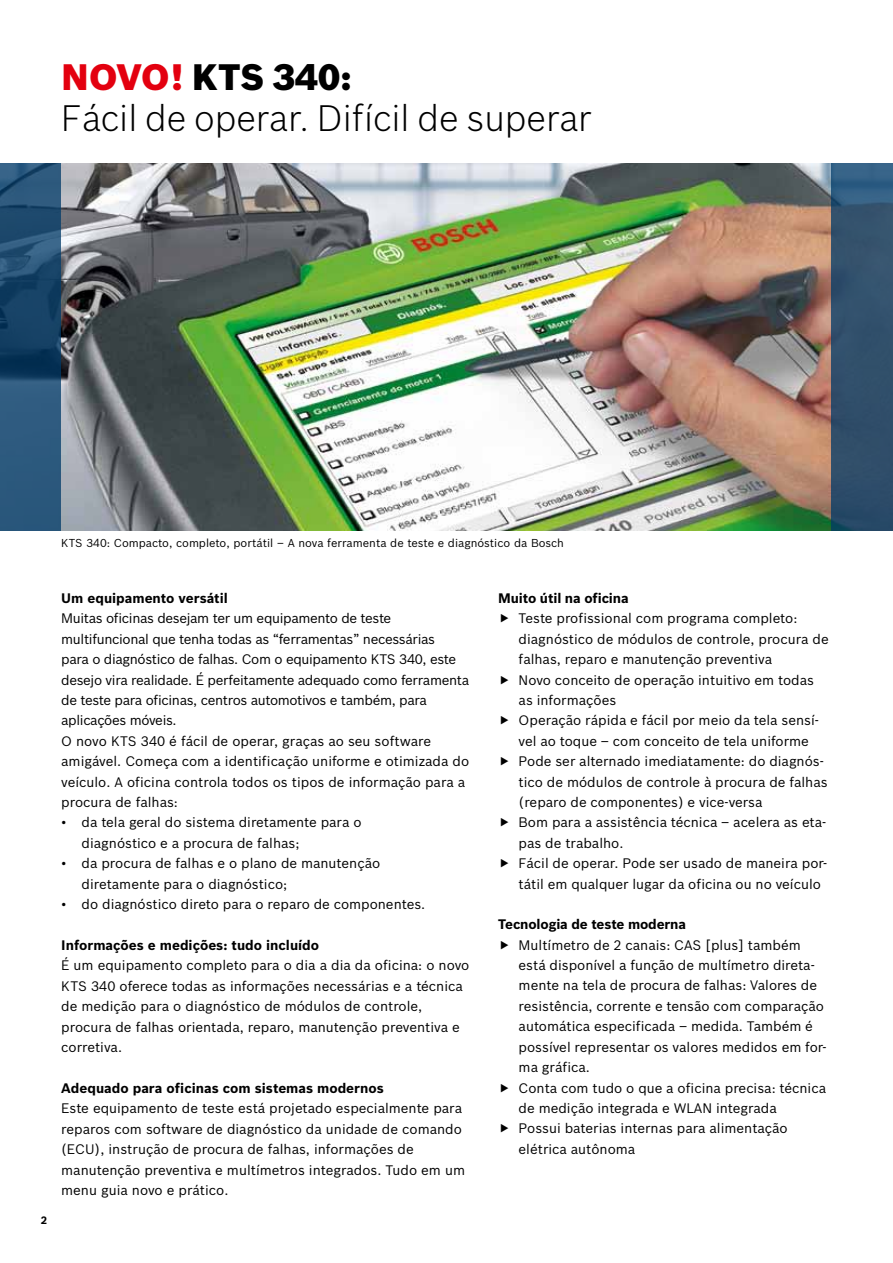
<style>
.page{position:relative;width:893px;height:1263px;background:#fff}
.page>*{position:absolute;margin:0;border:0;box-sizing:border-box;transform-origin:0 0}
.t1{font:300 36px/40.5px "Bosch Sans";color:#000}
.t2{font:13.5px/20.4px "Bosch Sans";color:#000}
.t3{font:13.5px/20.4px "Bosch Sans";letter-spacing:-.025em;color:#000}
.t4{font:700 13.5px "Bosch Sans";color:#000}
.t5{font:11.25px "Bosch Sans";color:#000}
.t6{font:700 10.5px "Bosch Sans";color:#000}
.s1{font-weight:900;color:#e3000f}
.s2{font-weight:900}
</style>
<div class="page">
<img style="left:61px;top:163px;width:771px;height:368px">
<svg style="left:0;top:163px;width:61px;height:368px;fill:#29577b"></svg>
<svg style="left:832px;top:163px;width:61px;height:368px;fill:#31506b"></svg>
<h1 class="t1" style="left:61px;top:56px;width:532px"><span class="s1">NOVO!</span> <span class="s2">KTS 340:<br></span>Fácil de operar. Difícil de superar</h1>
<p class="t5" style="left:61px;top:536px;width:504px">KTS 340: Compacto, completo, portátil – A nova ferramenta de teste e diagnóstico da Bosch</p>
<p class="t6" style="left:41px;top:1214px;width:8px">2</p>
<p class="t4" style="left:61px;top:590px;width:168px">Um equipamento versátil</p>
<p class="t3" style="left:61px;top:608px;width:409px">Muitas oficinas desejam ter um equipamento de teste multifuncional que tenha todas as “ferramentas” necessárias<br>para o diagnóstico de falhas. Com o equipamento KTS 340, este desejo vira realidade. É perfeitamente adequado como ferramenta de teste para oficinas, centros automotivos e também, para aplicações móveis.<br>O novo KTS 340 é fácil de operar, graças ao seu software amigável. Começa com a identificação uniforme e otimizada do veículo. A oficina controla todos os tipos de informação para a procura de falhas:</p>
<p class="t2" style="left:82px;top:812px;width:281px;text-indent:-20px">• da tela geral do sistema diretamente para o diagnóstico e a procura de falhas;</p>
<p class="t2" style="left:82px;top:853px;width:300px;text-indent:-20px">• da procura de falhas e o plano de manutenção diretamente para o diagnóstico;</p>
<p class="t2" style="left:61px;top:894px;width:366px">• do diagnóstico direto para o reparo de componentes.</p>
<p class="t4" style="left:61px;top:937px;width:259px">Informações e medições: tudo incluído</p>
<p class="t2" style="left:61px;top:955px;width:410px">É um equipamento completo para o dia a dia da oficina: o novo KTS 340 oferece todas as informações necessárias e a técnica de medição para o diagnóstico de módulos de controle, procura de falhas orientada, reparo, manutenção preventiva e corretiva.</p>
<p class="t4" style="left:61px;top:1079px;width:324px">Adequado para oficinas com sistemas modernos</p>
<p class="t2" style="left:61px;top:1098px;width:405px">Este equipamento de teste está projetado especialmente para reparos com software de diagnóstico da unidade de comando (ECU), instrução de procura de falhas, informações de manutenção preventiva e multímetros integrados. Tudo em um menu guia novo e prático.</p>
<p class="t4" style="left:498px;top:590px;width:132px">Muito útil na oficina</p>
<p class="t2" style="left:519px;top:608px;width:312px">Teste profissional com programa completo: diagnóstico de módulos de controle, procura de falhas, reparo e manutenção preventiva<br>Novo conceito de operação intuitivo em todas as informações<br>Operação rápida e fácil por meio da tela sensí&shy;vel ao toque – com conceito de tela uniforme Pode ser alternado imediatamente: do diagnós&shy;tico de módulos de controle à procura de falhas (reparo de componentes) e vice-versa<br>Bom para a assistência técnica – acelera as eta&shy;pas de trabalho.<br>Fácil de operar. Pode ser usado de maneira por&shy;tátil em qualquer lugar da oficina ou no veículo</p>
<p class="t4" style="left:498px;top:916px;width:189px">Tecnologia de teste moderna</p>
<p class="t2" style="left:519px;top:934px;width:310px">Multímetro de 2 canais: CAS [plus] também está disponível a função de multímetro direta&shy;mente na tela de procura de falhas: Valores de resistência, corrente e tensão com comparação automática especificada – medida. Também é possível representar os valores medidos em for&shy;ma gráfica.<br>Conta com tudo o que a oficina precisa: técnica de medição integrada e WLAN integrada<br>Possui baterias internas para alimentação elétrica autônoma</p>
</div>
